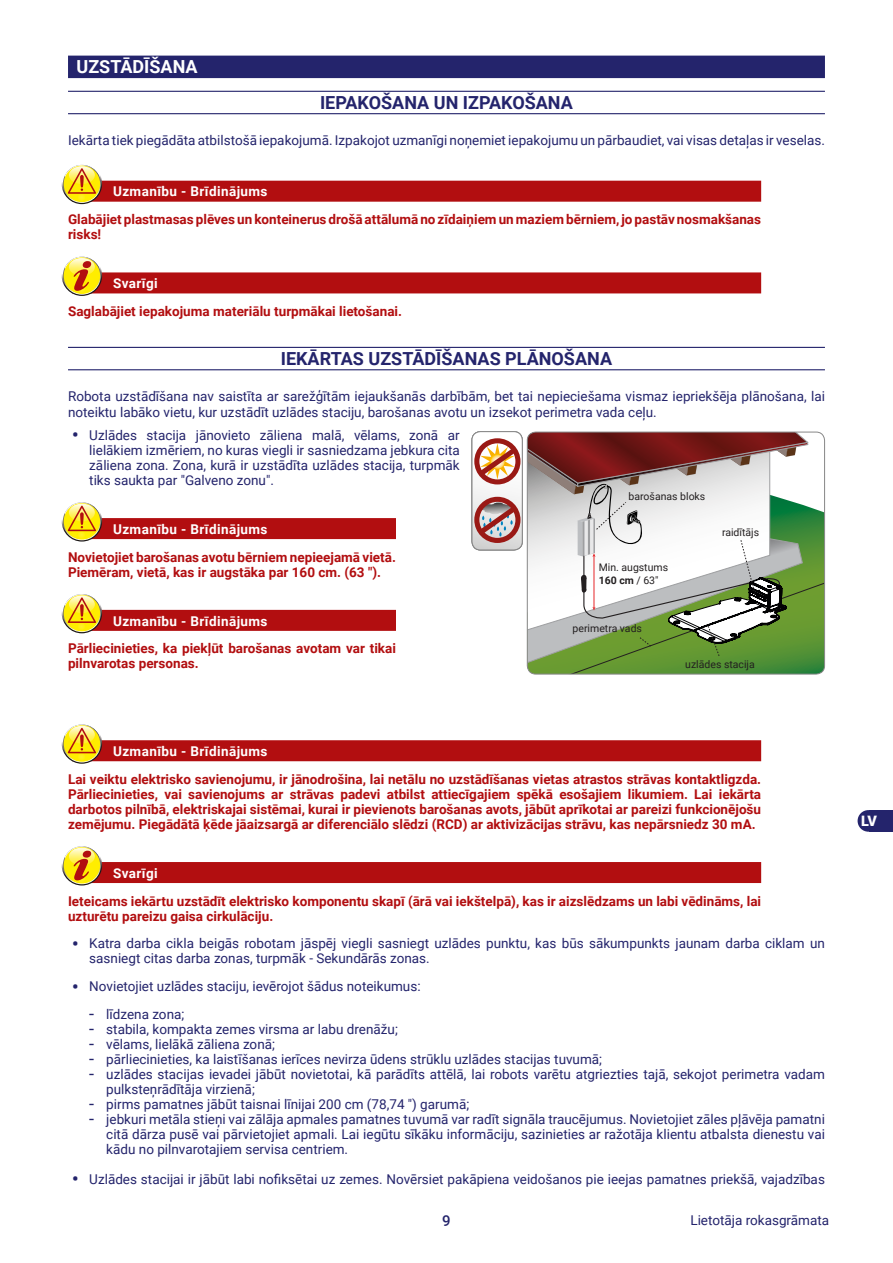
<style>
.page{position:relative;width:893px;height:1263px;background:#fff}
.page>*{position:absolute;margin:0;border:0;box-sizing:border-box;transform-origin:0 0}
.t1{font:700 18px "Roboto";color:#24246c}
.t2{font:700 18px "Roboto";color:#fff}
.t3{font:500 15px "Roboto";color:#24246c}
.t4{font:900 14.4px "Roboto";color:#fff}
.t5{font:13.5px/15px "Roboto";color:#24246c}
.t6{font:700 13.5px/15px "Roboto";color:#b20e10}
.t7{font:700 13.5px "Roboto";letter-spacing:.03em;color:#fff}
.t8{font:10.5px/12.6px "Roboto";color:#231f20}
.s1{font-weight:700;font-size:18px}
.s2{font-weight:700}
.s3{font-size:18px}
</style>
<div class="page">
<div style="left:868px;top:810px;width:25px;height:22px;background:#24246c"></div>
<div style="left:858px;top:810px;width:21px;height:22px;background:#24246c;border-radius:50%"></div>
<div style="left:68px;top:56px;width:757px;height:22px;background:#24246c"></div>
<hr style="left:68px;top:91px;width:757px;height:1px;background:#24246c">
<hr style="left:68px;top:113px;width:757px;height:1px;background:#24246c">
<div style="left:72px;top:181px;width:689px;height:21px;background:#b20e10"></div>
<svg style="left:62px;top:164px;width:40px;height:40px"></svg>
<svg style="left:63px;top:165px;width:38px;height:38px"></svg>
<svg style="left:64px;top:166px;width:36px;height:36px"></svg>
<svg style="left:65px;top:165px;width:34px;height:29px"></svg>
<div style="left:72px;top:272px;width:689px;height:21px;background:#b20e10"></div>
<svg style="left:62px;top:255px;width:40px;height:41px"></svg>
<svg style="left:63px;top:257px;width:38px;height:38px"></svg>
<svg style="left:64px;top:257px;width:36px;height:37px"></svg>
<svg style="left:65px;top:257px;width:34px;height:34px"></svg>
<hr style="left:68px;top:347px;width:757px;height:1px;background:#24246c">
<hr style="left:68px;top:369px;width:757px;height:1px;background:#24246c">
<div style="left:72px;top:518px;width:324px;height:21px;background:#b20e10"></div>
<div style="left:72px;top:610px;width:324px;height:21px;background:#b20e10"></div>
<svg style="left:62px;top:501px;width:40px;height:40px"></svg>
<svg style="left:63px;top:502px;width:38px;height:38px"></svg>
<svg style="left:64px;top:503px;width:36px;height:37px"></svg>
<svg style="left:65px;top:502px;width:34px;height:29px"></svg>
<svg style="left:62px;top:593px;width:40px;height:40px"></svg>
<svg style="left:63px;top:594px;width:38px;height:38px"></svg>
<svg style="left:64px;top:595px;width:36px;height:36px"></svg>
<svg style="left:65px;top:594px;width:34px;height:29px"></svg>
<div style="left:72px;top:740px;width:689px;height:21px;background:#b20e10"></div>
<svg style="left:62px;top:723px;width:40px;height:41px"></svg>
<svg style="left:63px;top:724px;width:38px;height:38px"></svg>
<svg style="left:64px;top:725px;width:36px;height:37px"></svg>
<svg style="left:65px;top:724px;width:34px;height:29px"></svg>
<div style="left:72px;top:862px;width:689px;height:21px;background:#b20e10"></div>
<svg style="left:62px;top:845px;width:40px;height:40px"></svg>
<svg style="left:63px;top:846px;width:38px;height:38px"></svg>
<svg style="left:64px;top:847px;width:36px;height:36px"></svg>
<svg style="left:65px;top:846px;width:34px;height:34px"></svg>
<svg style="left:472px;top:432px;width:353px;height:242px"></svg>
<div style="left:472px;top:431px;width:51px;height:119px;border:1px solid #878787;border-radius:9px"></div>
<h1 class="t2" style="left:77px;top:54px;width:123px">UZSTĀDĪŠANA</h1>
<h1 class="t1" style="left:320px;top:90px;width:254px">IEPAKOŠANA UN IZPAKOŠANA</h1>
<p class="t5" style="left:68px;top:132px;width:758px">Iekārta tiek piegādāta atbilstošā iepakojumā. Izpakojot uzmanīgi noņemiet iepakojumu un pārbaudiet, vai visas detaļas ir veselas.</p>
<p class="t7" style="left:113px;top:182px;width:156px">Uzmanību - Brīdinājums</p>
<p class="t6" style="left:68px;top:211px;width:695px">Glabājiet plastmasas plēves un konteinerus drošā attālumā no zīdaiņiem un maziem bērniem, jo pastāv nosmakšanas risks!</p>
<p class="t7" style="left:113px;top:274px;width:46px">Svarīgi</p>
<p class="t6" style="left:68px;top:303px;width:336px">Saglabājiet iepakojuma materiālu turpmākai lietošanai.</p>
<h1 class="t1" style="left:281px;top:346px;width:333px">IEKĀRTAS UZSTĀDĪŠANAS PLĀNOŠANA</h1>
<p class="t5" style="left:68px;top:388px;width:758px;line-height:16.2px">Robota uzstādīšana nav saistīta ar sarežģītām iejaukšanās darbībām, bet tai nepieciešama vismaz iepriekšēja plānošana, lai noteiktu labāko vietu, kur uzstādīt uzlādes staciju, barošanas avotu un izsekot perimetra vada ceļu.</p>
<p class="t5" style="left:89px;top:427px;width:372px;text-align:justify;text-indent:-17px"><span class="s1">•</span> Uzlādes stacija jānovieto zāliena malā, vēlams, zonā ar lielākiem izmēriem, no kuras viegli ir sasniedzama jebkura cita zāliena zona. Zona, kurā ir uzstādīta uzlādes stacija, turpmāk tiks saukta par "Galveno zonu".</p>
<p class="t7" style="left:113px;top:519px;width:156px">Uzmanību - Brīdinājums</p>
<p class="t6" style="left:68px;top:549px;width:329px">Novietojiet barošanas avotu bērniem nepieejamā vietā.<br>Piemēram, vietā, kas ir augstāka par 160 cm. (63 ").</p>
<p class="t7" style="left:113px;top:611px;width:156px">Uzmanību - Brīdinājums</p>
<p class="t6" style="left:68px;top:640px;width:329px">Pārliecinieties, ka piekļūt barošanas avotam var tikai pilnvarotas personas.</p>
<p class="t8" style="left:629px;top:490px;width:78px">barošanas bloks</p>
<p class="t8" style="left:722px;top:525px;width:39px">raidītājs</p>
<p class="t8" style="left:599px;top:561px;width:71px">Min. augstums<br><span class="s2">160 cm</span> / 63"</p>
<p class="t8" style="left:573px;top:621px;width:71px">perimetra vads</p>
<p class="t8" style="left:685px;top:658px;width:71px">uzlādes stacija</p>
<p class="t7" style="left:113px;top:742px;width:156px">Uzmanību - Brīdinājums</p>
<p class="t6" style="left:68px;top:771px;width:695px;text-align:justify">Lai veiktu elektrisko savienojumu, ir jānodrošina, lai netālu no uzstādīšanas vietas atrastos strāvas kontaktligzda.<br>Pārliecinieties, vai savienojums ar strāvas padevi atbilst attiecīgajiem spēkā esošajiem likumiem. Lai iekārta darbotos pilnībā, elektriskajai sistēmai, kurai ir pievienots barošanas avots, jābūt aprīkotai ar pareizi funkcionējošu zemējumu. Piegādātā ķēde jāaizsargā ar diferenciālo slēdzi (RCD) ar aktivizācijas strāvu, kas nepārsniedz 30 mA.</p>
<p class="t7" style="left:113px;top:863px;width:46px">Svarīgi</p>
<p class="t6" style="left:68px;top:893px;width:695px">Ieteicams iekārtu uzstādīt elektrisko komponentu skapī (ārā vai iekštelpā), kas ir aizslēdzams un labi vēdināms, lai uzturētu pareizu gaisa cirkulāciju.</p>
<p class="t5" style="left:89px;top:935px;width:737px;text-indent:-17px"><span class="s1">•</span> Katra darba cikla beigās robotam jāspēj viegli sasniegt uzlādes punktu, kas būs sākumpunkts jaunam darba ciklam un sasniegt citas darba zonas, turpmāk - Sekundārās zonas.</p>
<p class="t5" style="left:72px;top:978px;width:350px"><span class="s1">•</span> Novietojiet uzlādes staciju, ievērojot šādus noteikumus:</p>
<p class="t5" style="left:89px;top:1006px;width:97px"><span class="s3">-</span> līdzena zona;</p>
<p class="t5" style="left:89px;top:1021px;width:310px"><span class="s3">-</span> stabila, kompakta zemes virsma ar labu drenāžu;</p>
<p class="t5" style="left:89px;top:1036px;width:187px"><span class="s3">-</span> vēlams, lielākā zāliena zonā;</p>
<p class="t5" style="left:89px;top:1051px;width:514px"><span class="s3">-</span> pārliecinieties, ka laistīšanas ierīces nevirza ūdens strūklu uzlādes stacijas tuvumā;</p>
<p class="t5" style="left:106px;top:1066px;width:720px;text-indent:-17px"><span class="s3">-</span> uzlādes stacijas ievadei jābūt novietotai, kā parādīts attēlā, lai robots varētu atgriezties tajā, sekojot perimetra vadam pulksteņrādītāja virzienā;</p>
<p class="t5" style="left:89px;top:1096px;width:381px"><span class="s3">-</span> pirms pamatnes jābūt taisnai līnijai 200 cm (78,74 ") garumā;</p>
<p class="t5" style="left:106px;top:1111px;width:720px;text-align:justify;text-indent:-17px"><span class="s3">-</span> jebkuri metāla stieņi vai zālāja apmales pamatnes tuvumā var radīt signāla traucējumus. Novietojiet zāles pļāvēja pamatni citā dārza pusē vai pārvietojiet apmali. Lai iegūtu sīkāku informāciju, sazinieties ar ražotāja klientu atbalsta dienestu vai kādu no pilnvarotajiem servisa centriem.</p>
<p class="t5" style="left:72px;top:1171px;width:754px"><span class="s1">•</span> Uzlādes stacijai ir jābūt labi nofiksētai uz zemes. Novērsiet pakāpiena veidošanos pie ieejas pamatnes priekšā, vajadzības</p>
<p class="t3" style="left:442px;top:1210px;width:10px">9</p>
<p class="t5" style="left:690px;top:1212px;width:140px">Lietotāja rokasgrāmata</p>
<p class="t4" style="left:861px;top:811px;width:17px">LV</p>
</div>
